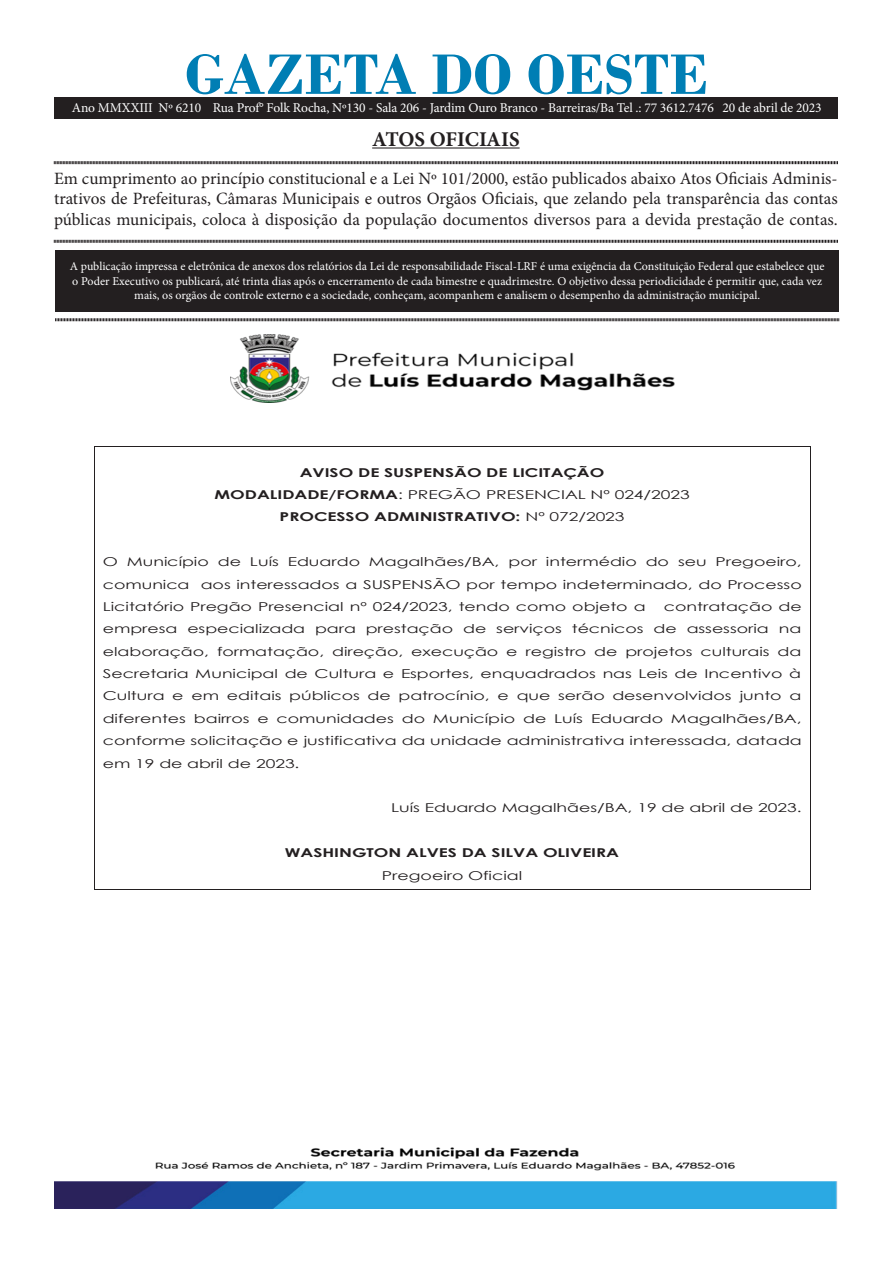
<style>
.page{position:relative;width:893px;height:1263px;background:#fff}
.page>*{position:absolute;margin:0;border:0;box-sizing:border-box;transform-origin:0 0}
.t1{font:700 60px "Bodoni";color:#007eb4}
.t2{font:700 21px "Minion Pro";letter-spacing:-.005em;color:#231f20}
.t3{font:17.25px/20.7px "Minion Pro";color:#231f20;text-align:justify}
.t4{font:13.5px "Minion Pro";letter-spacing:-.01em;color:#fff}
.t5{font:12.15px/22.4px "Century Gothic";color:#231f20;text-align:justify;scale:1.43 1}
.t6{font:700 12.15px/22.5px "Century Gothic";color:#231f20;text-align:center;scale:1.43 1}
.t7{font:12px/14.4px "Minion Pro";color:#fff;text-align:center}
.s1{font-weight:400}
</style>
<div class="page">
<div style="left:55px;top:250px;width:784px;height:61px;background:#231f20"></div>
<hr style="left:372px;top:147px;width:148px;height:2px;background:#231f20">
<svg style="left:54px;top:161px;width:784px;height:4px;background:#908e8e"></svg>
<svg style="left:54px;top:239px;width:784px;height:4px;background:#908e8e"></svg>
<svg style="left:55px;top:318px;width:784px;height:4px;background:#908e8e"></svg>
<div style="left:54px;top:98px;width:784px;height:20px;background:#231f20"></div>
<img style="left:231px;top:335px;width:444px;height:68px">
<img style="left:54px;top:1147px;width:783px;height:62px">
<hr style="left:95px;top:447px;width:715px;height:1px;background:#231f20">
<hr style="left:94px;top:447px;width:1px;height:443px;background:#231f20">
<hr style="left:95px;top:890px;width:715px;height:1px;background:#231f20">
<hr style="left:810px;top:447px;width:1px;height:443px;background:#231f20">
<p class="t1" style="left:185px;top:39px;width:525px">GAZETA DO OESTE</p>
<p class="t2" style="left:372px;top:124px;width:149px">ATOS OFICIAIS</p>
<p class="t3" style="left:54px;top:168px;width:785px">Em cumprimento ao princípio constitucional e a Lei Nº 101/2000, estão publicados abaixo Atos Oficiais Adminis&shy;trativos de Prefeituras, Câmaras Municipais e outros Orgãos Oficiais, que zelando pela transparência das contas públicas municipais, coloca à disposição da população documentos diversos para a devida prestação de contas.</p>
<p class="t7" style="left:70px;top:259px;width:756px">A publicação impressa e eletrônica de anexos dos relatórios da Lei de responsabilidade Fiscal-LRF é uma exigência da Constituição Federal que estabelece que o Poder Executivo os publicará, até trinta dias após o encerramento de cada bimestre e quadrimestre. O objetivo dessa periodicidade é permitir que, cada vez mais, os orgãos de controle externo e a sociedade, conheçam, acompanhem e analisem o desempenho da administração municipal.</p>
<p class="t4" style="left:72px;top:98px;width:751px">Ano MMXXIII Nº 6210 Rua Prof° Folk Rocha, Nº130 - Sala 206 - Jardim Ouro Branco - Barreiras/Ba Tel .: 77 3612.7476 20 de abril de 2023</p>
<p class="t6" style="left:215px;top:460px;width:334px">AVISO DE SUSPENSÃO DE LICITAÇÃO<br>MODALIDADE/FORMA<span class="s1">: PREGÃO PRESENCIAL Nº 024/2023<br></span>PROCESSO ADMINISTRATIVO: <span class="s1">Nº 072/2023</span></p>
<p class="t5" style="left:103px;top:550px;width:490px">O Município de Luís Eduardo Magalhães/BA, por intermédio do seu Pregoeiro, comunica aos interessados a SUSPENSÃO por tempo indeterminado, do Processo Licitatório Pregão Presencial nº 024/2023, tendo como objeto a</p>
<p class="t5" style="left:103px;top:595px;width:490px;text-indent:561px">contratação de empresa especializada para prestação de serviços técnicos de assessoria na elaboração, formatação, direção, execução e registro de projetos culturais da Secretaria Municipal de Cultura e Esportes, enquadrados nas Leis de Incentivo à Cultura e em editais públicos de patrocínio, e que serão desenvolvidos junto a diferentes bairros e comunidades do Município de Luís Eduardo Magalhães/BA, conforme solicitação e justificativa da unidade administrativa interessada, datada em 19 de abril de 2023.</p>
<p class="t5" style="left:391px;top:797px;width:289px">Luís Eduardo Magalhães/BA, 19 de abril de 2023.</p>
<p class="t6" style="left:285px;top:841px;width:235px">WASHINGTON ALVES DA SILVA OLIVEIRA<br><span class="s1">Pregoeiro Oficial</span></p>
</div>
